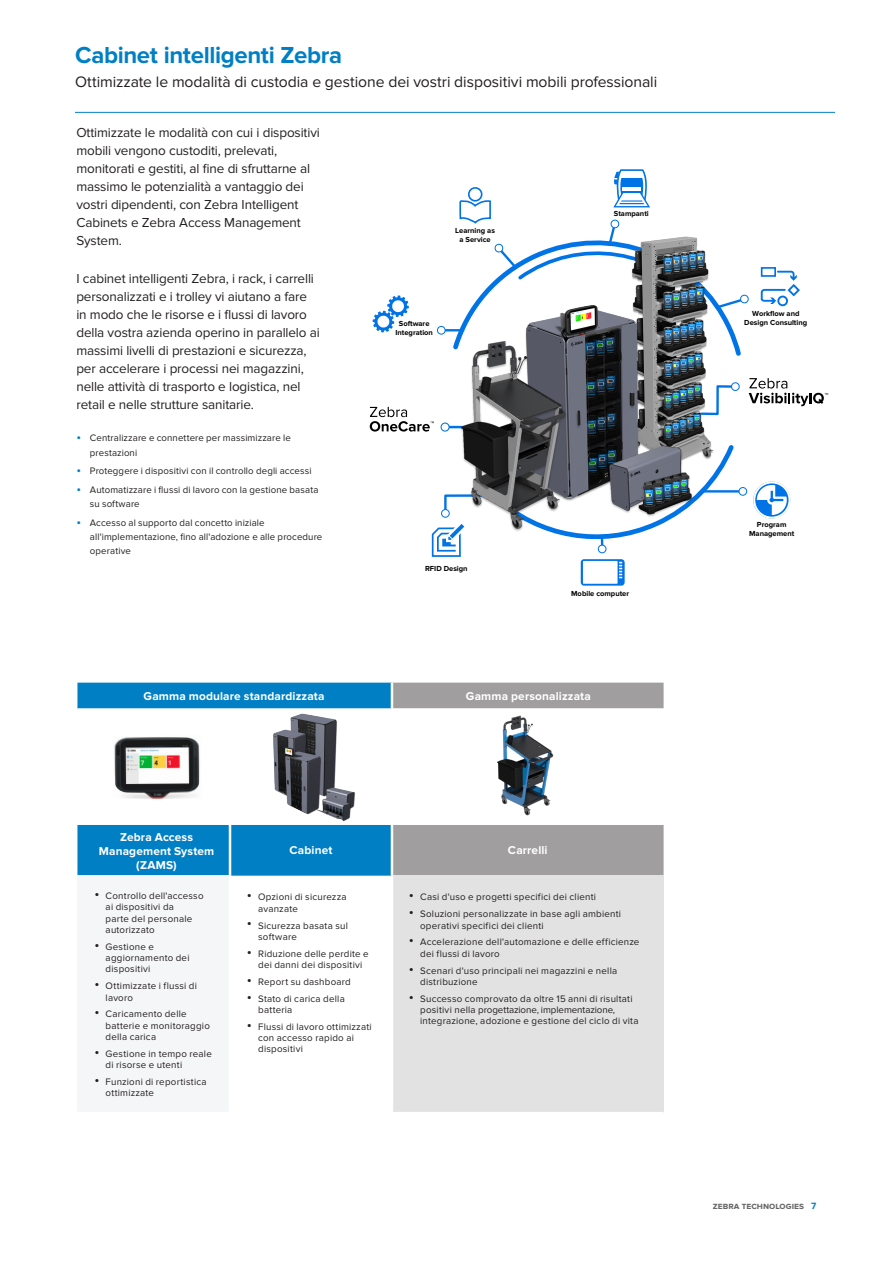
<style>
.page{position:relative;width:893px;height:1263px;background:#fff}
.page>*{position:absolute;margin:0;border:0;box-sizing:border-box;transform-origin:0 0}
.t1{font:700 24px "Proxima Nova";letter-spacing:-.015em;color:#007fc5}
.Subhead{font:15.75px "Proxima Nova";letter-spacing:-.005em;color:#231f20}
.body_copy_black{font:13.5px/18px "Proxima Nova";letter-spacing:-.01em;color:#231f20}
.Heading-Table{font:700 11.85px/14.1px "Proxima Nova";letter-spacing:.015em;color:#fff;text-align:center}
.t2{font:9.75px/11.2px "Proxima Nova";letter-spacing:.02em;color:#231f20}
.t3{font:700 9.45px "Proxima Nova";color:#666}
.t4{font:700 7.5px/9px "Proxima Nova";color:#000;text-align:center}
.s1{font-size:13.5px;color:#007fc5}
.s2{font-size:14.25px}
.s3{color:#007fc5}
</style>
<div class="page">
<hr style="left:75px;top:112px;width:760px;height:1px;background:#007fc5">
<svg style="left:373px;top:295px;width:36px;height:37px"></svg>
<img style="left:436px;top:330px;width:312px;height:163px">
<svg style="left:761px;top:271px;width:39px;height:35px"></svg>
<div style="left:761px;top:267px;width:15px;height:10px;border:2px solid #0073e6"></div>
<svg style="left:753px;top:484px;width:37px;height:32px"></svg>
<div style="left:753px;top:481px;width:37px;height:38px;border:2px solid #fff;border-radius:50%"></div>
<div style="left:581px;top:559px;width:44px;height:27px;background:#0073e6;border-radius:3px"></div>
<svg style="left:431px;top:441px;width:316px;height:137px"></svg>
<div style="left:583px;top:561px;width:35px;height:23px;background:#fff"></div>
<svg style="left:749px;top:378px;width:79px;height:28px"></svg>
<svg style="left:370px;top:407px;width:64px;height:25px"></svg>
<svg style="left:437px;top:169px;width:312px;height:190px"></svg>
<svg style="left:699px;top:382px;width:41px;height:34px"></svg>
<svg style="left:77px;top:683px;width:314px;height:192px;fill:#007fc5"></svg>
<div style="left:393px;top:683px;width:271px;height:25px;background:#a09e9e"></div>
<svg style="left:231px;top:709px;width:433px;height:167px"></svg>
<div style="left:77px;top:876px;width:153px;height:237px;background:#f5f6f8"></div>
<div style="left:392px;top:876px;width:272px;height:237px;background:#e2e2e2"></div>
<hr style="left:390px;top:709px;width:4px;height:116px;background:#fff">
<hr style="left:229px;top:876px;width:2px;height:236px;background:#fff">
<hr style="left:391px;top:876px;width:2px;height:236px;background:#fff">
<hr style="left:77px;top:1112px;width:153px;height:2px;background:#fff">
<hr style="left:392px;top:1112px;width:272px;height:2px;background:#fff">
<hr style="left:229px;top:825px;width:2px;height:51px;background:#fff">
<hr style="left:391px;top:825px;width:2px;height:51px;background:#fff">
<hr style="left:228px;top:709px;width:4px;height:116px;background:#fff">
<hr style="left:663px;top:709px;width:1px;height:116px;background:#fff">
<hr style="left:77px;top:708px;width:153px;height:1px;background:#fff">
<hr style="left:230px;top:708px;width:162px;height:1px;background:#fff">
<img style="left:113px;top:735px;width:89px;height:64px">
<img style="left:267px;top:709px;width:99px;height:114px">
<img style="left:473px;top:712px;width:84px;height:107px">
<p class="t1" style="left:75px;top:41px;width:269px">Cabinet intelligenti Zebra</p>
<p class="Subhead" style="left:75px;top:73px;width:584px">Ottimizzate le modalità di custodia e gestione dei vostri dispositivi mobili professionali</p>
<p class="body_copy_black" style="left:76px;top:124px;width:245px">Ottimizzate le modalità con cui i dispositivi mobili vengono custoditi, prelevati, monitorati e gestiti, al fine di sfruttarne al massimo le potenzialità a vantaggio dei vostri dipendenti, con Zebra Intelligent Cabinets e Zebra Access Management System.</p>
<p class="body_copy_black" style="left:76px;top:270px;width:245px">I cabinet intelligenti Zebra, i rack, i carrelli personalizzati e i trolley vi aiutano a fare in modo che le risorse e i flussi di lavoro della vostra azienda operino in parallelo ai massimi livelli di prestazioni e sicurezza, per accelerare i processi nei magazzini, nelle attività di trasporto e logistica, nel retail e nelle strutture sanitarie.</p>
<p class="t2" style="left:90px;top:431px;width:202px;line-height:14.1px;text-indent:-14px"><span class="s1">•</span> Centralizzare e connettere per massimizzare le prestazioni</p>
<p class="t2" style="left:76px;top:465px;width:237px"><span class="s1">•</span> Proteggere i dispositivi con il controllo degli accessi</p>
<p class="t2" style="left:90px;top:483px;width:230px;line-height:14.1px;text-indent:-14px"><span class="s1">•</span> Automatizzare i flussi di lavoro con la gestione basata su software</p>
<p class="t2" style="left:90px;top:515px;width:234px;line-height:14.1px;text-indent:-14px"><span class="s1">•</span> Accesso al supporto dal concetto iniziale all'implementazione, fino all'adozione e alle procedure operative</p>
<p class="t4" style="left:571px;top:590px;width:59px">Mobile computer</p>
<p class="t4" style="left:614px;top:209px;width:36px">Stampanti</p>
<p class="t4" style="left:455px;top:226px;width:41px">Learning as a Service</p>
<p class="t4" style="left:395px;top:319px;width:39px">Software<br>Integration</p>
<p class="t4" style="left:425px;top:564px;width:44px">RFID Design</p>
<p class="Heading-Table" style="left:144px;top:690px;width:183px">Gamma modulare standardizzata</p>
<p class="Heading-Table" style="left:466px;top:689px;width:126px">Gamma personalizzata</p>
<p class="Heading-Table" style="left:99px;top:830px;width:117px">Zebra Access<br>Management System (ZAMS)</p>
<p class="t2" style="left:106px;top:890px;width:99px;text-indent:-11px"><span class="s2">•</span> Controllo dell'accesso ai dispositivi da<br>parte del personale autorizzato</p>
<p class="t2" style="left:106px;top:941px;width:85px;text-indent:-11px"><span class="s2">•</span> Gestione e aggiornamento dei dispositivi</p>
<p class="t2" style="left:106px;top:980px;width:93px;text-indent:-11px"><span class="s2">•</span> Ottimizzate i flussi di lavoro</p>
<p class="t2" style="left:106px;top:1009px;width:106px;text-indent:-11px"><span class="s2">•</span> Caricamento delle batterie e monitoraggio della carica</p>
<p class="t2" style="left:106px;top:1048px;width:108px;text-indent:-11px"><span class="s2">•</span> Gestione in tempo reale di risorse e utenti</p>
<p class="t2" style="left:106px;top:1076px;width:102px;text-indent:-11px"><span class="s2">•</span> Funzioni di reportistica ottimizzate</p>
<p class="Heading-Table" style="left:290px;top:844px;width:44px">Cabinet</p>
<p class="Heading-Table" style="left:508px;top:844px;width:41px">Carrelli</p>
<p class="t2" style="left:258px;top:892px;width:90px;text-indent:-11px"><span class="s2">•</span> Opzioni di sicurezza avanzate</p>
<p class="t2" style="left:258px;top:920px;width:91px;text-indent:-11px"><span class="s2">•</span> Sicurezza basata sul software</p>
<p class="t2" style="left:247px;top:948px;width:123px;text-align:center"><span class="s2">•</span> Riduzione delle perdite e dei danni dei dispositivi</p>
<p class="t2" style="left:247px;top:976px;width:105px"><span class="s2">•</span> Report su dashboard</p>
<p class="t2" style="left:258px;top:993px;width:88px;text-indent:-11px"><span class="s2">•</span> Stato di carica della batteria</p>
<p class="t2" style="left:258px;top:1021px;width:115px;text-indent:-11px"><span class="s2">•</span> Flussi di lavoro ottimizzati con accesso rapido ai dispositivi</p>
<p class="t2" style="left:409px;top:892px;width:189px"><span class="s2">•</span> Casi d'uso e progetti specifici dei clienti</p>
<p class="t2" style="left:420px;top:908px;width:202px;text-indent:-11px"><span class="s2">•</span> Soluzioni personalizzate in base agli ambienti operativi specifici dei clienti</p>
<p class="t2" style="left:420px;top:937px;width:221px;text-indent:-11px"><span class="s2">•</span> Accelerazione dell'automazione e delle efficienze dei flussi di lavoro</p>
<p class="t2" style="left:420px;top:965px;width:199px;text-indent:-11px"><span class="s2">•</span> Scenari d'uso principali nei magazzini e nella distribuzione</p>
<p class="t2" style="left:420px;top:993px;width:220px;text-indent:-11px"><span class="s2">•</span> Successo comprovato da oltre 15 anni di risultati positivi nella progettazione, implementazione, integrazione, adozione e gestione del ciclo di vita</p>
<p class="t4" style="left:744px;top:309px;width:64px">Workflow and<br>Design Consulting</p>
<p class="t4" style="left:749px;top:520px;width:47px">Program<br>Management</p>
<p class="t3" style="left:713px;top:1200px;width:105px">zebra technologies <span class="s3">7</span></p>
</div>
